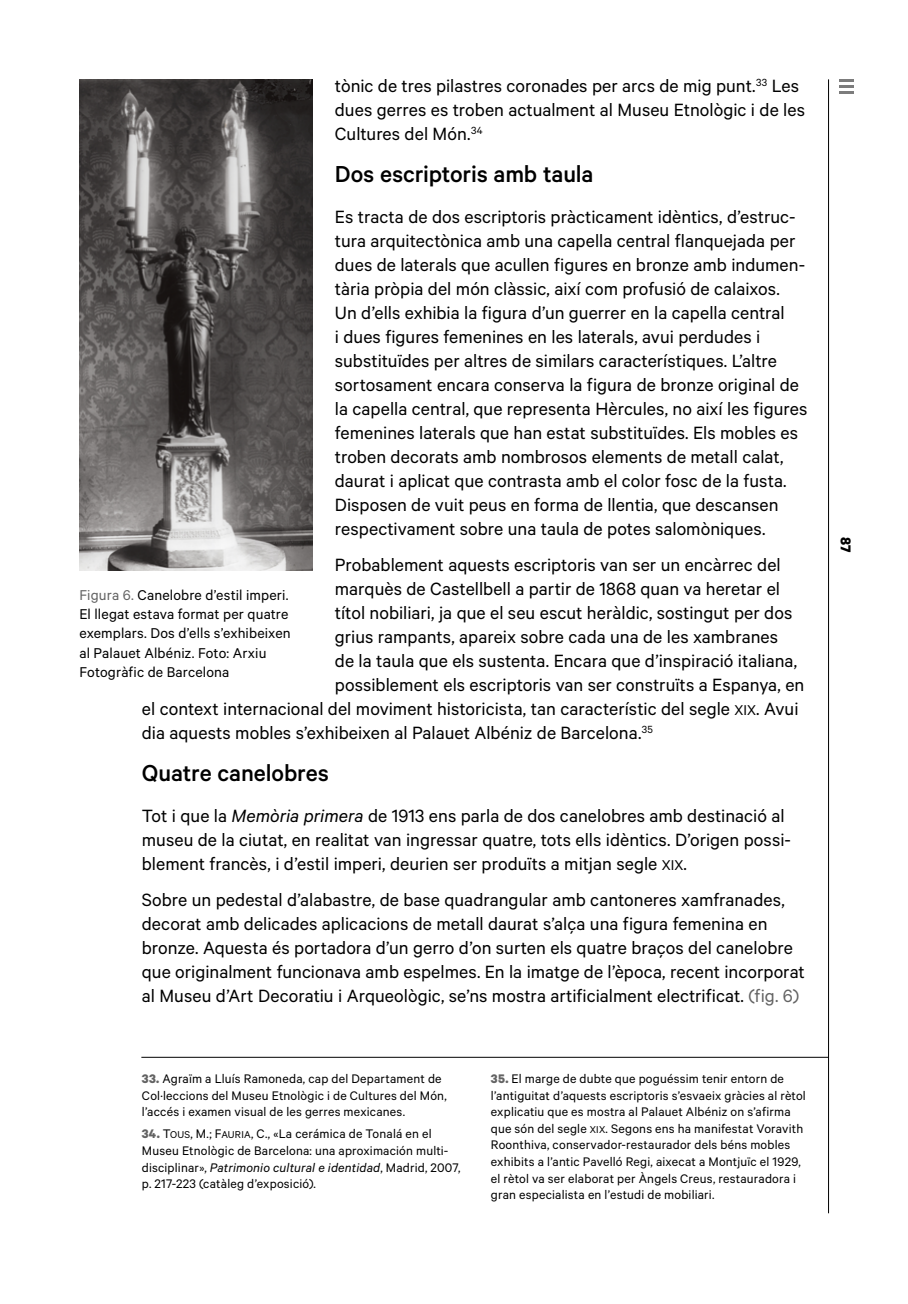
<style>
.page{position:relative;width:908px;height:1304px;background:#fff}
.page>*{position:absolute;margin:0;border:0;box-sizing:border-box;transform-origin:0 0}
.t1{font:500 26px "Calibre";letter-spacing:-.005em;color:#000}
.t2{font:20px/24px "Calibre";color:#000}
.t3{font:16px/19.2px "Calibre";letter-spacing:.01em;color:#000}
.t4{font:700 16px "Calibre";color:#000}
.nota{font:14px/16.6px "Calibre";letter-spacing:.015em;color:#000}
.s1{font-family:"Calibre Regular SC800";font-size:16px}
.s2{font-style:italic}
.s3{color:#636363}
.s4{font-weight:700;color:#636363}
.s5{font-family:"Calibre Regular SC800"}
.s6{font-family:"Calibre Regular SC800";font-size:11.2px}
</style>
<div class="page">
<hr style="left:827px;top:79px;width:1px;height:1134px;background:#000">
<img style="left:79px;top:79px;width:233px;height:491px">
<hr style="left:141px;top:1057px;width:686px;height:1px;background:#000">
<hr style="left:838px;top:79px;width:15px;height:3px;background:#7c7c7c">
<hr style="left:838px;top:85px;width:15px;height:3px;background:#7c7c7c">
<hr style="left:838px;top:91px;width:15px;height:3px;background:#7c7c7c">
<p class="t2" style="left:335px;top:73px;width:471px">tònic de tres pilastres coronades per arcs de mig punt.<sup>33</sup> Les dues gerres es troben actualment al Museu Etnològic i de les<br>Cultures del Món.<sup>34</sup></p>
<h1 class="t1" style="left:335px;top:158px;width:260px">Dos escriptoris amb taula</h1>
<p class="t2" style="left:335px;top:204px;width:473px">Es tracta de dos escriptoris pràcticament idèntics, d’estruc&shy;tura arquitectònica amb una capella central flanquejada per dues de laterals que acullen figures en bronze amb indumen&shy;tària pròpia del món clàssic, així com profusió de calaixos.<br>Un d’ells exhibia la figura d’un guerrer en la capella central<br>i dues figures femenines en les laterals, avui perdudes i substituïdes per altres de similars característiques. L’altre sortosament encara conserva la figura de bronze original de la capella central, que representa Hèrcules, no així les figures femenines laterals que han estat substituïdes. Els mobles es troben decorats amb nombrosos elements de metall calat, daurat i aplicat que contrasta amb el color fosc de la fusta.<br>Disposen de vuit peus en forma de llentia, que descansen respectivament sobre una taula de potes salomòniques.</p>
<p class="t2" style="left:335px;top:552px;width:447px">Probablement aquests escriptoris van ser un encàrrec del</p>
<p class="t2" style="left:335px;top:576px;width:446px">marquès de Castellbell a partir de 1868 quan va heretar el</p>
<p class="t2" style="left:335px;top:600px;width:458px">títol nobiliari, ja que el seu escut heràldic, sostingut per dos</p>
<p class="t2" style="left:335px;top:624px;width:444px">grius rampants, apareix sobre cada una de les xambranes</p>
<p class="t2" style="left:335px;top:648px;width:463px">de la taula que els sustenta. Encara que d’inspiració italiana,</p>
<p class="t2" style="left:335px;top:672px;width:471px">possiblement els escriptoris van ser construïts a Espanya, en</p>
<p class="t2" style="left:142px;top:696px;width:657px">el context internacional del moviment historicista, tan característic del segle <span class="s1">XIX</span>. Avui</p>
<p class="t2" style="left:142px;top:720px;width:512px">dia aquests mobles s’exhibeixen al Palauet Albéniz de Barcelona.<sup>35</sup></p>
<h1 class="t1" style="left:142px;top:757px;width:188px">Quatre canelobres</h1>
<p class="t2" style="left:142px;top:803px;width:650px">Tot i que la <span class="s2">Memòria primera</span> de 1913 ens parla de dos canelobres amb destinació al museu de la ciutat, en realitat van ingressar quatre, tots ells idèntics. D’origen possi&shy;blement francès, i d’estil imperi, deurien ser produïts a mitjan segle <span class="s1">XIX</span>.</p>
<p class="t2" style="left:142px;top:887px;width:664px">Sobre un pedestal d’alabastre, de base quadrangular amb cantoneres xamfranades, decorat amb delicades aplicacions de metall daurat s’alça una figura femenina en bronze. Aquesta és portadora d’un gerro d’on surten els quatre braços del canelobre que originalment funcionava amb espelmes. En la imatge de l’època, recent incorporat al Museu d’Art Decoratiu i Arqueològic, se’ns mostra artificialment electrificat. <span class="s3">(fig. 6)</span></p>
<p class="t3" style="left:79px;top:585px;width:213px"><span class="s3">Figura 6.</span> Canelobre d’estil imperi.<br>El llegat estava format per quatre exemplars. Dos d’ells s’exhibeixen al Palauet Albéniz. Foto: Arxiu<br>Fotogràfic de Barcelona</p>
<p class="nota" style="left:142px;top:1070px;width:306px"><span class="s4">33.</span> Agraïm a Lluís Ramoneda, cap del Departament de<br>Col·leccions del Museu Etnològic i de Cultures del Món, l’accés i examen visual de les gerres mexicanes.</p>
<p class="nota" style="left:142px;top:1125px;width:320px"><span class="s4">34.</span> <span class="s5">T</span><span class="s6">OUS</span><span class="s5">, M.; F</span><span class="s6">AURIA</span><span class="s5">, C.,</span> «La cerámica de Tonalá en el Museu Etnològic de Barcelona: una aproximación multi&shy;disciplinar», <span class="s2">Patrimonio cultural e identidad</span>, Madrid, 2007, p. 217-223 (catàleg d’exposició).</p>
<p class="nota" style="left:490px;top:1070px;width:316px"><span class="s4">35.</span> El marge de dubte que poguéssim tenir entorn de l’antiguitat d’aquests escriptoris s’esvaeix gràcies al rètol explicatiu que es mostra al Palauet Albéniz on s’afirma que són del segle <span class="s6">XIX</span>. Segons ens ha manifestat Voravith Roonthiva, conservador-restaurador dels béns mobles exhibits a l’antic Pavelló Regi, aixecat a Montjuïc el 1929, el rètol va ser elaborat per Àngels Creus, restauradora i gran especialista en l’estudi de mobiliari.</p>
<p class="t4" style="left:855px;top:537px;width:17px;rotate:90deg">87</p>
</div>
